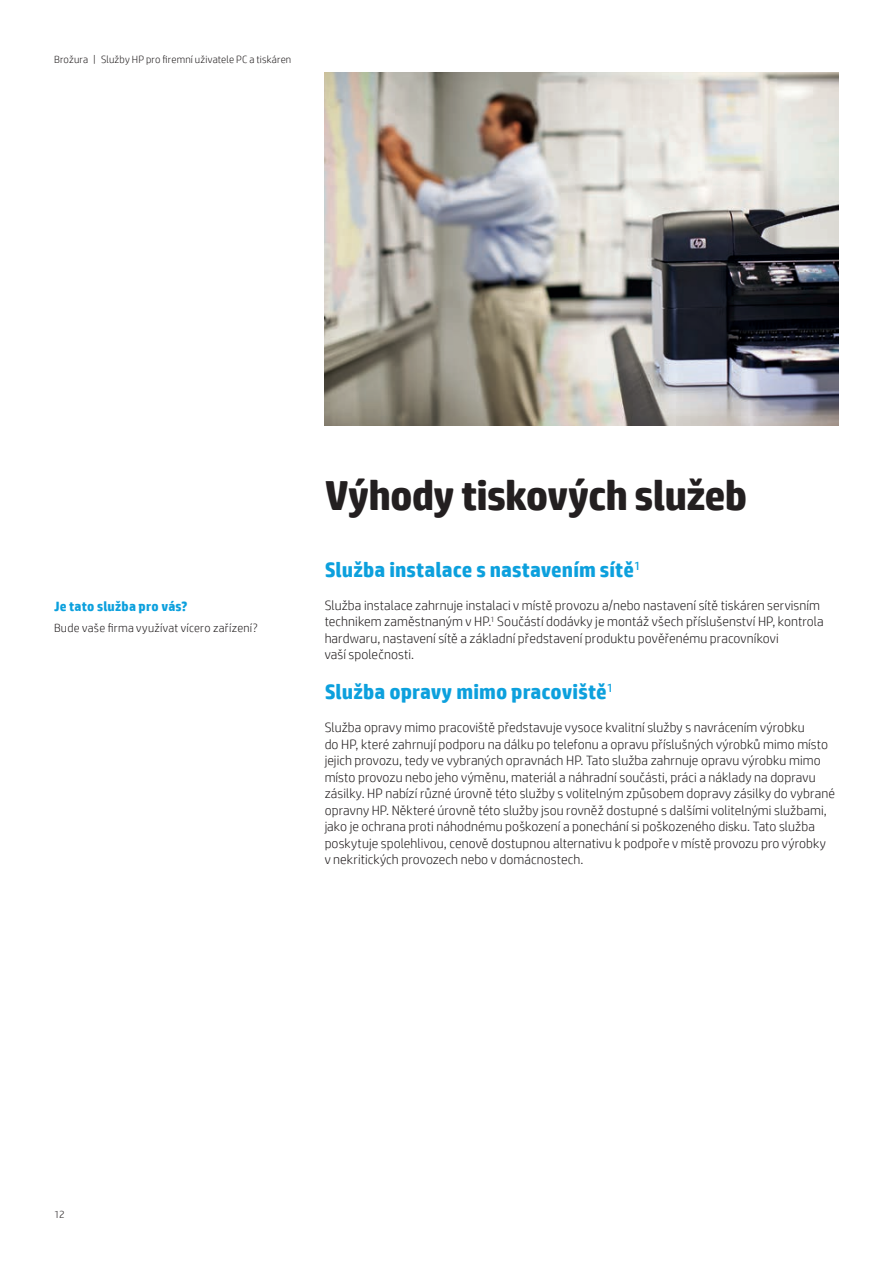
<style>
.page{position:relative;width:893px;height:1263px;background:#fff}
.page>*{position:absolute;margin:0;border:0;box-sizing:border-box;transform-origin:0 0}
.t1{font:700 42px "HP Simplified";letter-spacing:-.02em;color:#231f20}
.t2{font:700 21px "HP Simplified";color:#0ca0dd}
.t3{font:300 13.5px/16.5px "HP Simplified";letter-spacing:.005em;color:#231f20}
.t4{font:700 13.5px "HP Simplified";letter-spacing:.015em;color:#0ca0dd}
.t5{font:300 12px "HP Simplified";letter-spacing:.02em;color:#231f20}
.t6{font:300 10.5px "HP Simplified";letter-spacing:.015em;color:#231f20}
</style>
<div class="page">
<img style="left:325px;top:72px;width:514px;height:353px">
<p class="t6" style="left:54px;top:52px;width:239px">Brožura | Služby HP pro firemní uživatele PC a tiskáren</p>
<p class="t4" style="left:54px;top:597px;width:135px">Je tato služba pro vás?</p>
<p class="t5" style="left:54px;top:619px;width:205px">Bude vaše firma využívat vícero zařízení?</p>
<h1 class="t1" style="left:325px;top:468px;width:424px">Výhody tiskových služeb</h1>
<h2 class="t2" style="left:325px;top:556px;width:318px">Služba instalace s nastavením sítě<sup>1</sup></h2>
<p class="t3" style="left:325px;top:596px;width:501px">Služba instalace zahrnuje instalaci v místě provozu a/nebo nastavení sítě tiskáren servisním technikem zaměstnaným v HP.<sup>1</sup> Součástí dodávky je montáž všech příslušenství HP, kontrola hardwaru, nastavení sítě a základní představení produktu pověřenému pracovníkovi<br>vaší společnosti.</p>
<h2 class="t2" style="left:325px;top:678px;width:290px">Služba opravy mimo pracoviště<sup>1</sup></h2>
<p class="t3" style="left:325px;top:719px;width:512px">Služba opravy mimo pracoviště představuje vysoce kvalitní služby s navrácením výrobku<br>do HP, které zahrnují podporu na dálku po telefonu a opravu příslušných výrobků mimo místo jejich provozu, tedy ve vybraných opravnách HP. Tato služba zahrnuje opravu výrobku mimo místo provozu nebo jeho výměnu, materiál a náhradní součásti, práci a náklady na dopravu zásilky. HP nabízí různé úrovně této služby s volitelným způsobem dopravy zásilky do vybrané opravny HP. Některé úrovně této služby jsou rovněž dostupné s dalšími volitelnými službami, jako je ochrana proti náhodnému poškození a ponechání si poškozeného disku. Tato služba poskytuje spolehlivou, cenově dostupnou alternativu k podpoře v místě provozu pro výrobky v nekritických provozech nebo v domácnostech.</p>
<p class="t6" style="left:54px;top:1207px;width:12px">12</p>
</div>
